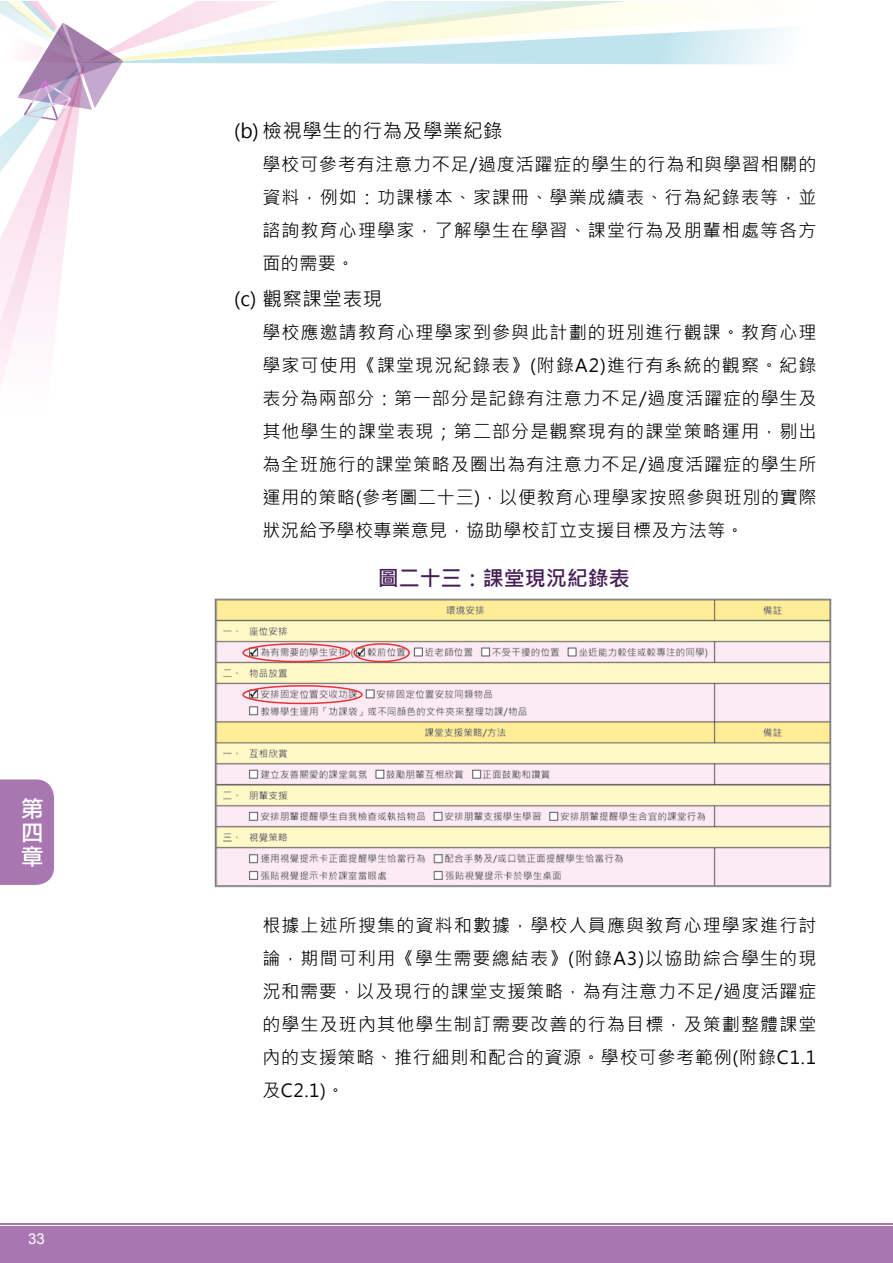
<style>
.page{position:relative;width:893px;height:1263px;background:#fff}
.page>*{position:absolute;margin:0;border:0;box-sizing:border-box;transform-origin:0 0}
.t1{font:22.5px/24px "Li Gothic Med";color:#fff;text-align:justify}
.t2{font:700 21px "Microsoft Jheng Hei";color:#461e56}
.t3{font:19.5px "Microsoft Jheng Hei";letter-spacing:.03em;color:#000}
.t4{font:18px/33px "Microsoft Jheng Hei";letter-spacing:.045em;color:#000;text-align:justify}
.t5{font:15px "Arial";color:#fff}
</style>
<div class="page">
<svg style="left:0;top:1px;width:784px;height:384px"></svg>
<div style="left:0;top:1227px;width:892px;height:36px;background:#a877b2"></div>
<hr style="left:0;top:1223px;width:892px;height:2px;background:#a877b2">
<img style="left:214px;top:598px;width:618px;height:290px">
<div style="left:242px;top:643px;width:108px;height:19px;border:2px solid #e73431;border-radius:50%"></div>
<div style="left:242px;top:685px;width:121px;height:19px;border:2px solid #e73431;border-radius:50%"></div>
<div style="left:353px;top:643px;width:57px;height:19px;border:2px solid #e73431;border-radius:50%"></div>
<div style="left:0;top:779px;width:54px;height:106px;background:#a877b2"></div>
<p class="t1" style="left:21px;top:796px;width:24px">第四章</p>
<p class="t5" style="left:28px;top:1231px;width:18px">33</p>
<p class="t3" style="left:234px;top:117px;width:270px">(b)檢視學生的行為及學業紀錄</p>
<p class="t4" style="left:262px;top:147px;width:556px">學校可參考有注意力不足/過度活躍症的學生的行為和與學習相關的資料，例如：功課樣本、家課冊、學業成績表、行為紀錄表等，並諮詢教育心理學家，了解學生在學習、課堂行為及朋輩相處等各方面的需要。</p>
<p class="t3" style="left:234px;top:285px;width:150px">(c) 觀察課堂表現</p>
<p class="t4" style="left:262px;top:315px;width:556px">學校應邀請教育心理學家到參與此計劃的班別進行觀課。教育心理學家可使用《課堂現況紀錄表》(附錄A2)進行有系統的觀察。紀錄表分為兩部分：第一部分是記錄有注意力不足/過度活躍症的學生及其他學生的課堂表現；第二部分是觀察現有的課堂策略運用，剔出為全班施行的課堂策略及圈出為有注意力不足/過度活躍症的學生所運用的策略(參考圖二十三)，以便教育心理學家按照參與班別的實際狀況給予學校專業意見，協助學校訂立支援目標及方法等。</p>
<p class="t2" style="left:378px;top:563px;width:254px">圖二十三：課堂現況紀錄表</p>
<p class="t4" style="left:262px;top:908px;width:556px">根據上述所搜集的資料和數據，學校人員應與敎育心理學家進行討論，期間可利用《學生需要總結表》(附錄A3)以協助綜合學生的現況和需要，以及現行的課堂支援策略，為有注意力不足/過度活躍症的學生及班內其他學生制訂需要改善的行為目標，及策劃整體課堂內的支援策略、推行細則和配合的資源。學校可參考範例(附錄C1.1及C2.1)。</p>
</div>
